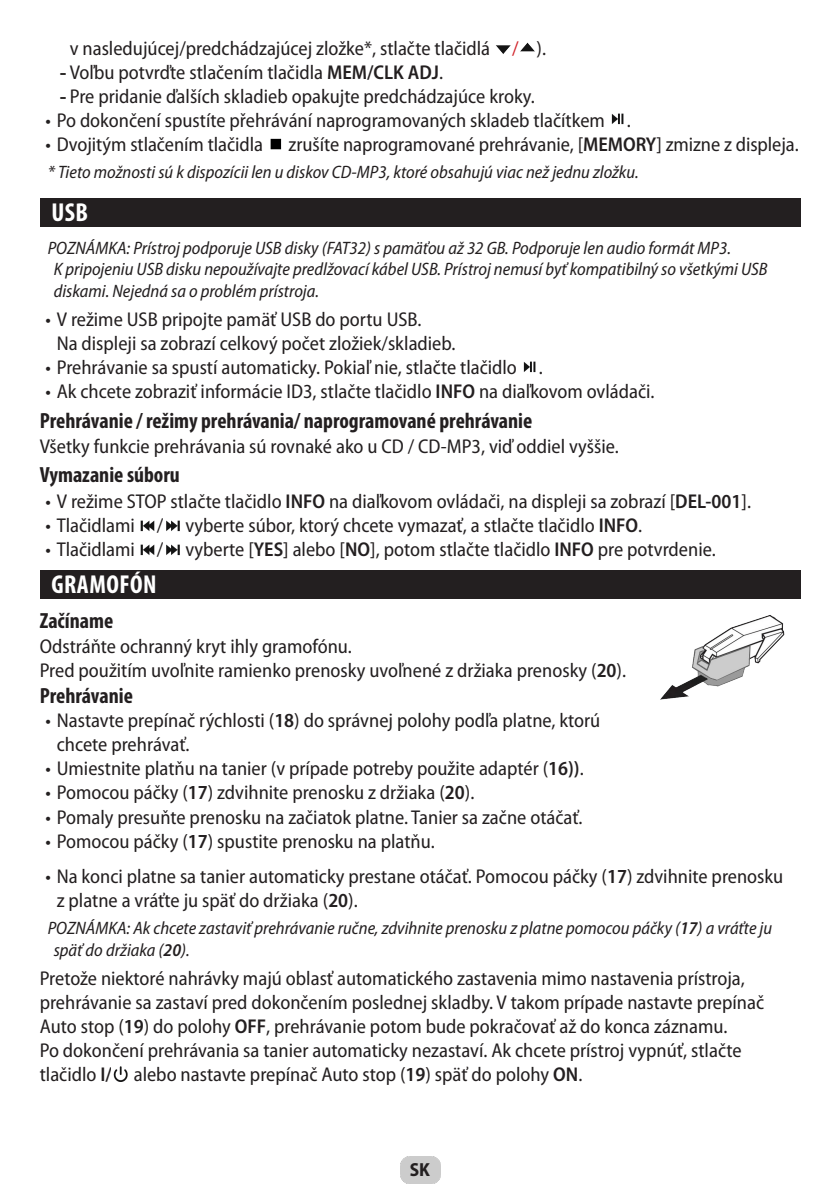
<style>
.page{position:relative;width:840px;height:1191px;background:#fff}
.page>*{position:absolute;margin:0;border:0;box-sizing:border-box;transform-origin:0 0}
.Nadpis{font:700 condensed 26px "Myriad Pro";letter-spacing:.02em;color:#fff}
.Tučný_text{font:700 condensed 22px "Myriad Pro";color:#231f20}
.Text{font:700 condensed 22px "Myriad Pro";color:#231f20}
.Text-2{font:semi-condensed 20px/24px "Myriad Pro";color:#231f20}
.t1{font:700 semi-condensed 19px "Myriad Pro";color:#231f20}
.Note{font:italic semi-condensed 18px/21.6px "Myriad Pro";color:#231f20}
.s1{color:#d1232a}
.s2{font-family:"Arial";font-stretch:normal}
.s3{font-weight:600}
</style>
<div class="page">
<img style="left:400px;top:1157px;width:40px;height:26px">
<div style="left:40px;top:198px;width:759px;height:29px;background:#231f20"></div>
<div style="left:40px;top:570px;width:759px;height:29px;background:#231f20"></div>
<img style="left:496px;top:45px;width:15px;height:9px">
<img style="left:520px;top:42px;width:15px;height:10px">
<img style="left:611px;top:113px;width:13px;height:12px">
<img style="left:270px;top:138px;width:12px;height:12px">
<img style="left:523px;top:361px;width:13px;height:12px">
<img style="left:140px;top:520px;width:15px;height:12px">
<img style="left:166px;top:520px;width:14px;height:12px">
<img style="left:140px;top:544px;width:15px;height:12px">
<img style="left:166px;top:544px;width:14px;height:12px">
<img style="left:113px;top:1066px;width:15px;height:16px">
<img style="left:660px;top:615px;width:125px;height:85px">
<p class="Text-2" style="left:70px;top:36px;width:477px">v nasledujúcej/predchádzajúcej zložke*, stlačte tlačidlá <span class="s1">/</span> ).</p>
<p class="Text-2" style="left:60px;top:60px;width:384px"><span class="s2">-</span> Voľbu potvrďte stlačením tlačidla <span class="s3">MEM/CLK ADJ</span>.</p>
<p class="Text-2" style="left:60px;top:84px;width:476px"><span class="s2">-</span> Pre pridanie ďalších skladieb opakujte predchádzajúce kroky.</p>
<p class="Text-2" style="left:45px;top:108px;width:586px">• Po dokončení spustíte přehrávání naprogramovaných skladeb tlačítkem .</p>
<p class="Text-2" style="left:45px;top:132px;width:219px">• Dvojitým stlačením tlačidla</p>
<p class="Text-2" style="left:288px;top:132px;width:511px">zrušíte naprogramované prehrávanie, [<span class="s3">MEMORY</span>] zmizne z displeja.</p>
<p class="Note" style="left:48px;top:161px;width:592px">* Tieto možnosti sú k dispozícii len u diskov CD-MP3, ktoré obsahujú viac než jednu zložku.</p>
<p class="Nadpis" style="left:51px;top:196px;width:38px">USB</p>
<p class="Note" style="left:54px;top:236px;width:715px;text-indent:-6px">POZNÁMKA: Prístroj podporuje USB disky (FAT32) s pamäťou až 32 GB. Podporuje len audio formát MP3.<br>K pripojeniu USB disku nepoužívajte predlžovací kábel USB. Prístroj nemusí byť kompatibilný so všetkými USB diskami. Nejedná sa o problém prístroja.</p>
<p class="Text-2" style="left:57px;top:307px;width:400px;text-indent:-11px">• V režime USB pripojte pamäť USB do portu USB.<br>Na displeji sa zobrazí celkový počet zložiek/skladieb.</p>
<p class="Text-2" style="left:45px;top:355px;width:498px">• Prehrávanie sa spustí automaticky. Pokiaľ nie, stlačte tlačidlo .</p>
<p class="Text-2" style="left:45px;top:379px;width:610px">• Ak chcete zobraziť informácie ID3, stlačte tlačidlo <span class="s3">INFO</span> na diaľkovom ovládači.</p>
<p class="Tučný_text" style="left:40px;top:406px;width:494px">Prehrávanie / režimy prehrávania/ naprogramované prehrávanie</p>
<p class="Text-2" style="left:40px;top:434px;width:580px">Všetky funkcie prehrávania sú rovnaké ako u CD / CD-MP3, viď oddiel vyššie.</p>
<p class="Tučný_text" style="left:40px;top:461px;width:142px">Vymazanie súboru</p>
<p class="Text-2" style="left:45px;top:489px;width:706px">• V režime STOP stlačte tlačidlo <span class="s3">INFO</span> na diaľkovom ovládači, na displeji sa zobrazí [<span class="s3">DEL-001</span>].</p>
<p class="Text-2" style="left:45px;top:513px;width:598px">• Tlačidlami / vyberte súbor, ktorý chcete vymazať, a stlačte tlačidlo <span class="s3">INFO</span>.</p>
<p class="Text-2" style="left:45px;top:537px;width:671px">• Tlačidlami / vyberte [<span class="s3">YES</span>] alebo [<span class="s3">NO</span>], potom stlačte tlačidlo <span class="s3">INFO</span> pre potvrdenie.</p>
<p class="Nadpis" style="left:51px;top:568px;width:107px">GRAMOFÓN</p>
<p class="Tučný_text" style="left:40px;top:606px;width:75px">Začíname</p>
<p class="Text-2" style="left:40px;top:634px;width:313px">Odstráňte ochranný kryt ihly gramofónu.</p>
<p class="Text-2" style="left:40px;top:658px;width:587px">Pred použitím uvoľnite ramienko prenosky uvoľnené z držiaka prenosky (<span class="s3">20</span>).</p>
<p class="Text" style="left:40px;top:682px;width:95px">Prehrávanie</p>
<p class="Text-2" style="left:57px;top:708px;width:545px;text-indent:-11px">• Nastavte prepínač rýchlosti (<span class="s3">18</span>) do správnej polohy podľa platne, ktorú chcete prehrávať.</p>
<p class="Text-2" style="left:45px;top:756px;width:539px">• Umiestnite platňu na tanier (v prípade potreby použite adaptér (<span class="s3">16))</span>.</p>
<p class="Text-2" style="left:45px;top:780px;width:430px">• Pomocou páčky (<span class="s3">17</span>) zdvihnite prenosku z držiaka (<span class="s3">20</span>).</p>
<p class="Text-2" style="left:45px;top:804px;width:538px">• Pomaly presuňte prenosku na začiatok platne. Tanier sa začne otáčať.</p>
<p class="Text-2" style="left:45px;top:828px;width:390px">• Pomocou páčky (<span class="s3">17</span>) spustite prenosku na platňu.</p>
<p class="Text-2" style="left:57px;top:864px;width:727px;text-indent:-11px">• Na konci platne sa tanier automaticky prestane otáčať. Pomocou páčky (<span class="s3">17</span>) zdvihnite prenosku z platne a vráťte ju späť do držiaka (<span class="s3">20</span>).</p>
<p class="Note" style="left:54px;top:917px;width:719px;text-indent:-6px">POZNÁMKA: Ak chcete zastaviť prehrávanie ručne, zdvihnite prenosku z platne pomocou páčky (<span class="s3">17</span>) a vráťte ju späť do držiaka (<span class="s3">20</span>).</p>
<p class="Text-2" style="left:40px;top:966px;width:725px">Pretože niektoré nahrávky majú oblasť automatického zastavenia mimo nastavenia prístroja, prehrávanie sa zastaví pred dokončením poslednej skladby. V takom prípade nastavte prepínač Auto stop (<span class="s3">19</span>) do polohy <span class="s3">OFF</span>, prehrávanie potom bude pokračovať až do konca záznamu.<br>Po dokončení prehrávania sa tanier automaticky nezastaví. Ak chcete prístroj vypnúť, stlačte tlačidlo <span class="s3">I/</span> alebo nastavte prepínač Auto stop (<span class="s3">19</span>) späť do polohy <span class="s3">ON</span>.</p>
<p class="t1" style="left:409px;top:1157px;width:22px">SK</p>
</div>
